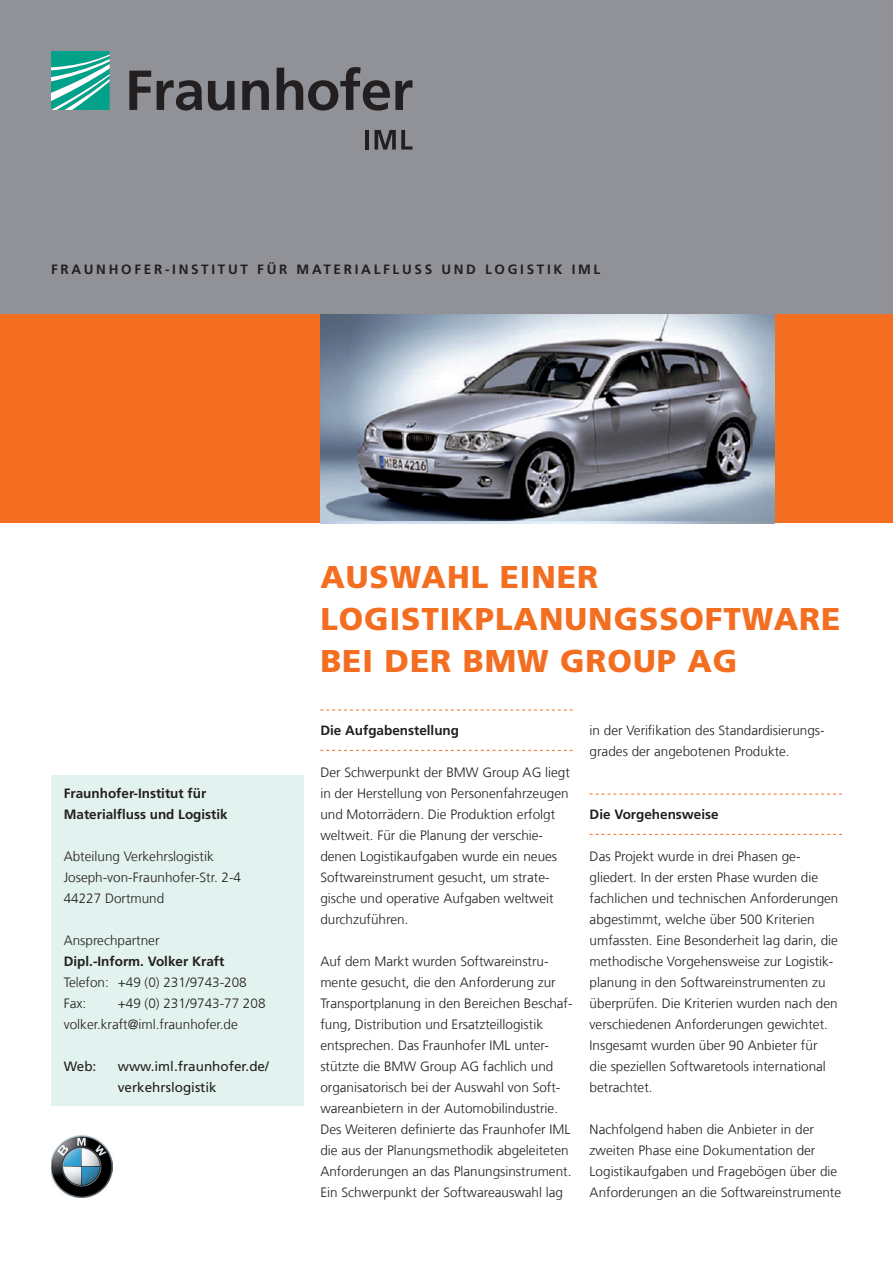
<style>
.page{position:relative;width:893px;height:1263px;background:#fff}
.page>*{position:absolute;margin:0;border:0;box-sizing:border-box;transform-origin:0 0}
.t1{font:900 31.5px/42px "Frutiger LT Com";letter-spacing:.03em;color:#f36e21}
.t2{font:300 13.5px/21px "Frutiger LT Com";color:#231f20}
.t3{font:700 13.5px/21px "Frutiger LT Com";color:#231f20}
.t4{font:700 13.5px "Frutiger LT Com";letter-spacing:.2em;color:#231f20}
.t5{font:13.5px/21px "Frutiger LT Com";color:#231f20}
</style>
<div class="page">
<div style="left:0;top:0;width:893px;height:315px;background:#919297"></div>
<div style="left:0;top:315px;width:893px;height:208px;background:#f36e21"></div>
<svg style="left:320px;top:710px;width:253px;height:1px"></svg>
<svg style="left:320px;top:750px;width:253px;height:1px"></svg>
<div style="left:51px;top:775px;width:252px;height:331px;background:#e2f2ef"></div>
<svg style="left:590px;top:794px;width:252px;height:1px"></svg>
<svg style="left:590px;top:834px;width:252px;height:1px"></svg>
<img style="left:51px;top:1135px;width:62px;height:62px">
<svg style="left:51px;top:51px;width:59px;height:59px"></svg>
<svg style="left:129px;top:67px;width:283px;height:44px"></svg>
<hr style="left:366px;top:130px;width:3px;height:20px;background:#231f20">
<svg style="left:375px;top:130px;width:37px;height:20px"></svg>
<img style="left:320px;top:315px;width:455px;height:208px">
<p class="t4" style="left:51px;top:261px;width:551px">FRAUNHOFER-INSTITUT FÜR MATERIALFLUSS UND LOGISTIK IML</p>
<p class="t3" style="left:64px;top:783px;width:166px">Fraunhofer-Institut für<br>Materialfluss und Logistik</p>
<p class="t2" style="left:64px;top:846px;width:179px">Abteilung Verkehrslogistik<br>Joseph-von-Fraunhofer-Str. 2-4<br>44227 Dortmund</p>
<p class="t2" style="left:64px;top:930px;width:97px">Ansprechpartner</p>
<p class="t3" style="left:64px;top:951px;width:162px">Dipl.-Inform. Volker Kraft</p>
<p class="t2" style="left:64px;top:972px;width:184px">Telefon: +49 (0) 231/9743-208<br>Fax:</p>
<p class="t2" style="left:64px;top:993px;width:203px;text-indent:54px">+49 (0) 231/9743-77 208 volker.kraft@iml.fraunhofer.de</p>
<p class="t5" style="left:64px;top:1056px;width:34px">Web:</p>
<p class="t5" style="left:118px;top:1056px;width:153px">www.iml.fraunhofer.de/ verkehrslogistik</p>
<h1 class="t1" style="left:320px;top:556px;width:522px">AUSWAHL EINER<br>LOGISTIKPLANUNGSSOFTWARE<br>BEI DER BMW GROUP AG</h1>
<p class="t3" style="left:320px;top:720px;width:140px">Die Aufgabenstellung</p>
<p class="t2" style="left:320px;top:762px;width:251px">Der Schwerpunkt der BMW Group AG liegt in der Herstellung von Personenfahrzeugen und Motorrädern. Die Produktion erfolgt weltweit. Für die Planung der verschie&shy;denen Logistikaufgaben wurde ein neues Softwareinstrument gesucht, um strate&shy;gische und operative Aufgaben weltweit durchzuführen.</p>
<p class="t2" style="left:320px;top:951px;width:254px">Auf dem Markt wurden Softwareinstru&shy;mente gesucht, die den Anforderung zur Transportplanung in den Bereichen Beschaf&shy;fung, Distribution und Ersatzteillogistik entsprechen. Das Fraunhofer IML unter&shy;stützte die BMW Group AG fachlich und organisatorisch bei der Auswahl von Soft&shy;wareanbietern in der Automobilindustrie.<br>Des Weiteren definierte das Fraunhofer IML die aus der Planungsmethodik abgeleiteten Anforderungen an das Planungsinstrument.<br>Ein Schwerpunkt der Softwareauswahl lag</p>
<p class="t2" style="left:590px;top:720px;width:237px">in der Verifikation des Standardisierungs&shy;grades der angebotenen Produkte.</p>
<p class="t3" style="left:590px;top:804px;width:131px">Die Vorgehensweise</p>
<p class="t2" style="left:590px;top:846px;width:250px">Das Projekt wurde in drei Phasen ge&shy;gliedert. In der ersten Phase wurden die fachlichen und technischen Anforderungen abgestimmt, welche über 500 Kriterien umfassten. Eine Besonderheit lag darin, die methodische Vorgehensweise zur Logistik&shy;planung in den Softwareinstrumenten zu überprüfen. Die Kriterien wurden nach den verschiedenen Anforderungen gewichtet.<br>Insgesamt wurden über 90 Anbieter für<br>die speziellen Softwaretools international betrachtet.</p>
<p class="t2" style="left:590px;top:1119px;width:253px">Nachfolgend haben die Anbieter in der zweiten Phase eine Dokumentation der Logistikaufgaben und Fragebögen über die Anforderungen an die Softwareinstrumente</p>
</div>
